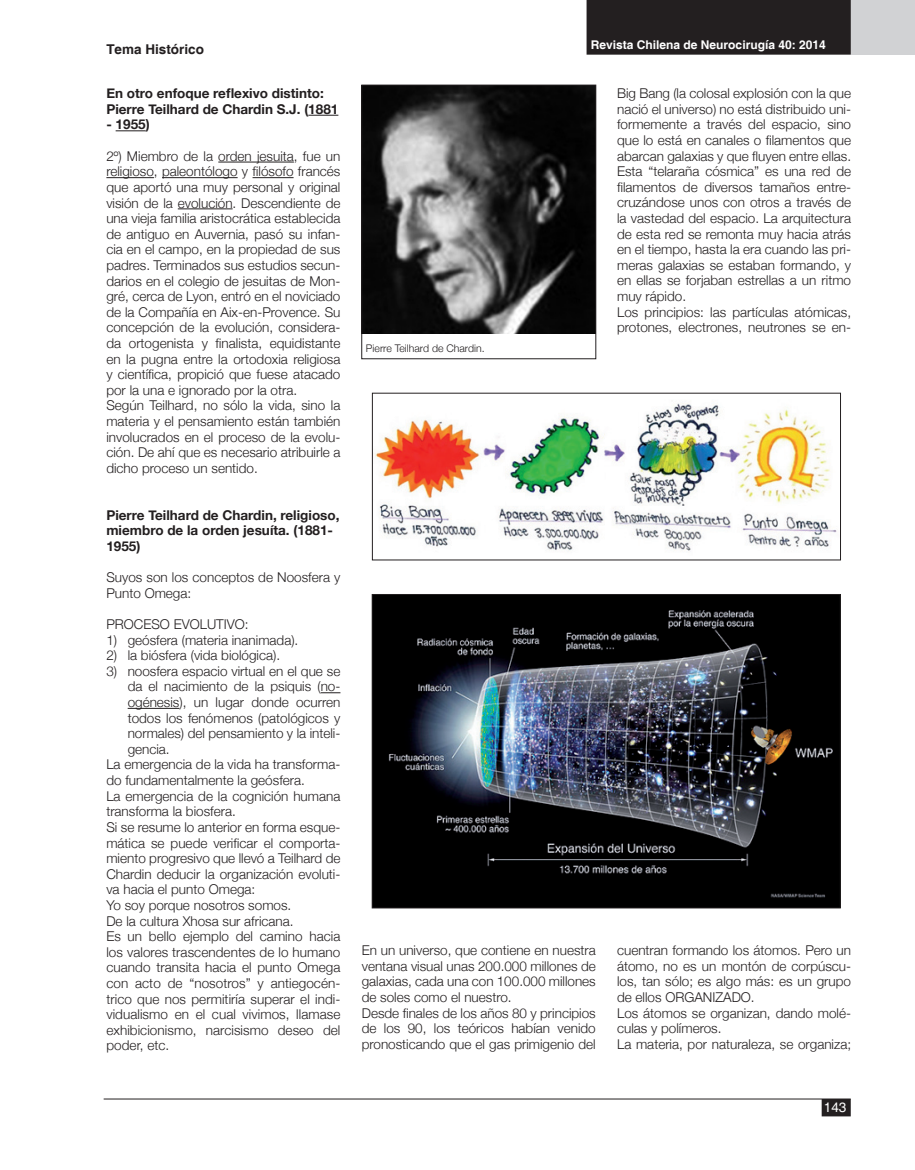
<style>
.page{position:relative;width:915px;height:1170px;background:#fff}
.page>*{position:absolute;margin:0;border:0;box-sizing:border-box;transform-origin:0 0}
.t1{font:300 13.5px/15.6px "Helvetica Neue";color:#231f20;text-align:justify}
.t2{font:700 13.5px/15.6px "Helvetica Neue";color:#231f20}
._3tabla{font:700 13.5px "Helvetica";color:#231f20}
.t3{font:13.5px "Helvetica";color:#fff}
.t4{font:700 12px "Helvetica";color:#fff}
.t5{font:300 10.5px "Helvetica Neue";color:#231f20}
</style>
<div class="page">
<div style="left:822px;top:1099px;width:27px;height:16px;background:#231f20"></div>
<div style="left:821px;top:1098px;width:29px;height:18px;border:2px solid #231f20"></div>
<hr style="left:104px;top:1098px;width:746px;height:1px;background:#231f20">
<div style="left:586px;top:0;width:264px;height:55px;background:#231f20"></div>
<div style="left:850px;top:0;width:64px;height:55px;background:#d1d2d4"></div>
<hr style="left:308px;top:115px;width:30px;height:1px;background:#231f20">
<hr style="left:116px;top:130px;width:30px;height:1px;background:#231f20">
<hr style="left:218px;top:162px;width:76px;height:1px;background:#231f20">
<hr style="left:106px;top:177px;width:48px;height:1px;background:#231f20">
<hr style="left:162px;top:177px;width:75px;height:1px;background:#231f20">
<hr style="left:252px;top:177px;width:41px;height:1px;background:#231f20">
<hr style="left:178px;top:208px;width:54px;height:1px;background:#231f20">
<svg style="left:320px;top:692px;width:20px;height:1px"></svg>
<hr style="left:128px;top:708px;width:51px;height:1px;background:#231f20">
<img style="left:363px;top:87px;width:230px;height:246px">
<div style="left:361px;top:85px;width:234px;height:274px;border:1px solid #231f20"></div>
<img style="left:374px;top:403px;width:463px;height:148px">
<img style="left:374px;top:596px;width:464px;height:310px">
<div style="left:372px;top:594px;width:468px;height:314px;border:1px solid #231f20"></div>
<p class="_3tabla" style="left:106px;top:41px;width:99px">Tema Histórico</p>
<p class="t2" style="left:106px;top:85px;width:233px">En otro enfoque reflexivo distinto:<br>Pierre Teilhard de Chardin S.J. (1881</p>
<p class="t2" style="left:106px;top:116px;width:45px">- 1955)</p>
<p class="t1" style="left:106px;top:147px;width:235px">2º) Miembro de la orden jesuita, fue un religioso, paleontólogo y filósofo francés que aportó una muy personal y original visión de la evolución. Descendiente de una vieja familia aristocrática establecida de antiguo en Auvernia, pasó su infan&shy;cia en el campo, en la propiedad de sus padres. Terminados sus estudios secun&shy;darios en el colegio de jesuitas de Mon&shy;gré, cerca de Lyon, entró en el noviciado de la Compañía en Aix-en-Provence. Su concepción de la evolución, considera&shy;da ortogenista y finalista, equidistante en la pugna entre la ortodoxia religiosa y científica, propició que fuese atacado por la una e ignorado por la otra.</p>
<p class="t1" style="left:106px;top:397px;width:235px">Según Teilhard, no sólo la vida, sino la materia y el pensamiento están también involucrados en el proceso de la evolu&shy;ción. De ahí que es necesario atribuirle a dicho proceso un sentido.</p>
<p class="t2" style="left:106px;top:506px;width:234px">Pierre Teilhard de Chardin, religioso, miembro de la orden jesuíta. (1881-<br>1955)</p>
<p class="t1" style="left:106px;top:568px;width:235px">Suyos son los conceptos de Noosfera y<br>Punto Omega:</p>
<p class="t1" style="left:106px;top:615px;width:144px">PROCESO EVOLUTIVO:</p>
<p class="t1" style="left:106px;top:631px;width:193px">1) geósfera (materia inanimada).</p>
<p class="t1" style="left:106px;top:646px;width:175px">2) la biósfera (vida biológica).</p>
<p class="t1" style="left:128px;top:662px;width:214px;text-indent:-21px">3) noosfera espacio virtual en el que se da el nacimiento de la psiquis (no&shy;ogénesis), un lugar donde ocurren todos los fenómenos (patológicos y normales) del pensamiento y la inteli&shy;gencia.</p>
<p class="t1" style="left:106px;top:756px;width:235px">La emergencia de la vida ha transforma&shy;do fundamentalmente la geósfera.</p>
<p class="t1" style="left:106px;top:787px;width:235px">La emergencia de la cognición humana transforma la biosfera.</p>
<p class="t1" style="left:106px;top:818px;width:235px">Si se resume lo anterior en forma esque&shy;mática se puede verificar el comporta&shy;miento progresivo que llevó a Teilhard de Chardin deducir la organización evoluti&shy;va hacia el punto Omega:</p>
<p class="t1" style="left:106px;top:896px;width:186px">Yo soy porque nosotros somos.</p>
<p class="t1" style="left:106px;top:912px;width:189px">De la cultura Xhosa sur africana.</p>
<p class="t1" style="left:106px;top:927px;width:235px">Es un bello ejemplo del camino hacia los valores trascendentes de lo humano cuando transita hacia el punto Omega con acto de “nosotros” y antiegocén&shy;trico que nos permitiría superar el indi&shy;vidualismo en el cual vivimos, llamase exhibicionismo, narcisismo deseo del poder, etc.</p>
<p class="t4" style="left:590px;top:38px;width:236px">Revista Chilena de Neurocirugía 40: 2014</p>
<p class="t5" style="left:366px;top:339px;width:120px">Pierre Teilhard de Chardin.</p>
<p class="t1" style="left:617px;top:85px;width:235px">Big Bang (la colosal explosión con la que nació el universo) no está distribuido uni&shy;formemente a través del espacio, sino que lo está en canales o filamentos que abarcan galaxias y que fluyen entre ellas.<br>Esta “telaraña cósmica” es una red de filamentos de diversos tamaños entre&shy;cruzándose unos con otros a través de la vastedad del espacio. La arquitectura de esta red se remonta muy hacia atrás en el tiempo, hasta la era cuando las pri&shy;meras galaxias se estaban formando, y en ellas se forjaban estrellas a un ritmo muy rápido.</p>
<p class="t1" style="left:617px;top:303px;width:235px">Los principios: las partículas atómicas, protones, electrones, neutrones se en-</p>
<p class="t1" style="left:361px;top:941px;width:235px">En un universo, que contiene en nuestra ventana visual unas 200.000 millones de galaxias, cada una con 100.000 millones de soles como el nuestro.</p>
<p class="t1" style="left:361px;top:1004px;width:235px">Desde finales de los años 80 y principios de los 90, los teóricos habían venido pronosticando que el gas primigenio del</p>
<p class="t1" style="left:617px;top:941px;width:235px">cuentran formando los átomos. Pero un átomo, no es un montón de corpúscu&shy;los, tan sólo; es algo más: es un grupo de ellos ORGANIZADO.</p>
<p class="t1" style="left:617px;top:1004px;width:235px">Los átomos se organizan, dando molé&shy;culas y polímeros.</p>
<p class="t1" style="left:617px;top:1035px;width:235px">La materia, por naturaleza, se organiza;</p>
<p class="t3" style="left:823px;top:1099px;width:24px">143</p>
</div>
